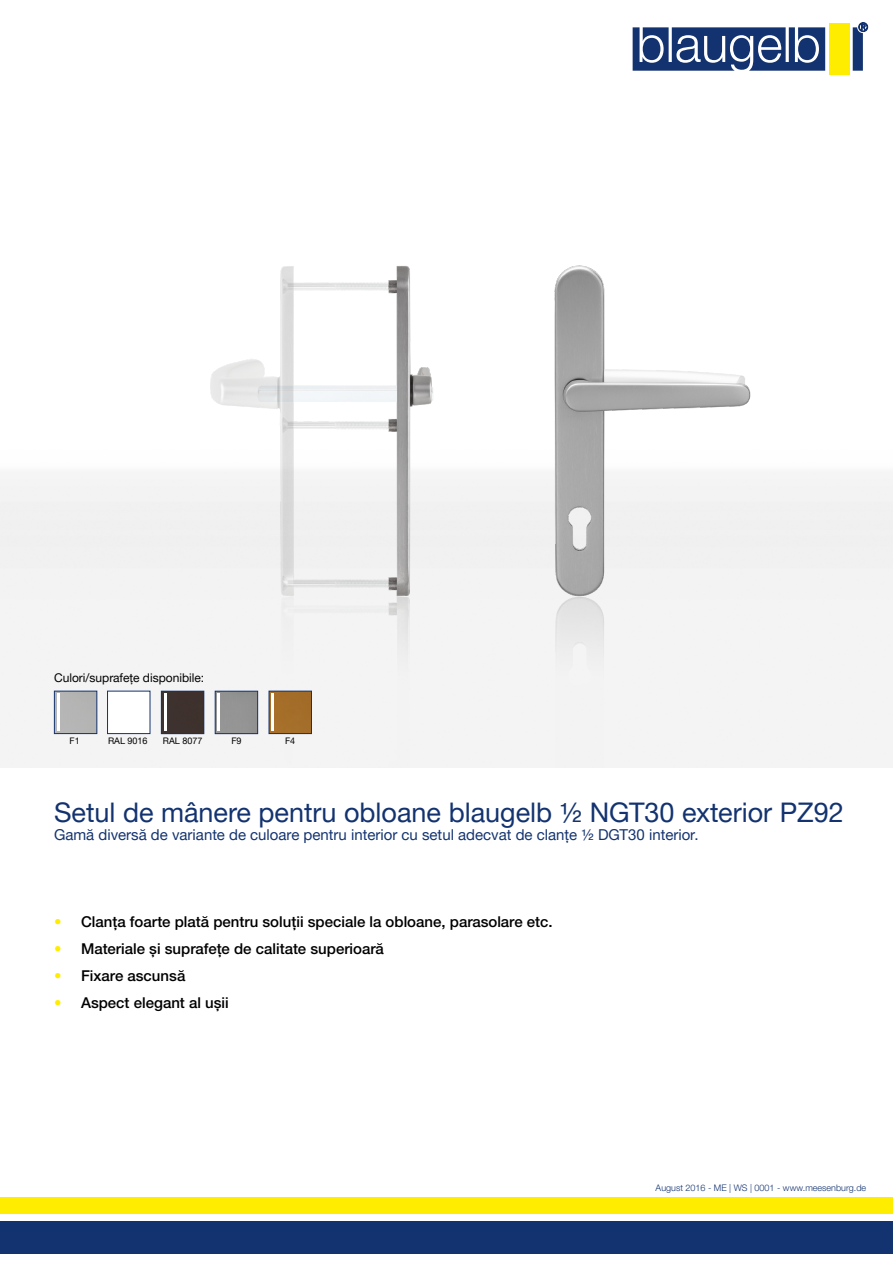
<style>
.page{position:relative;width:893px;height:1263px;background:#fff}
.page>*{position:absolute;margin:0;border:0;box-sizing:border-box;transform-origin:0 0}
.t1{font:27px "Helvetica Neue LTW1 G";color:#133370}
.t2{font:500 15px "Helvetica Neue LTW1 G";color:#000}
.t3{font:15px "Helvetica Neue LTW1 G";color:#133370}
.t4{font:12px "Helvetica Neue LTW1 G";color:#000}
.t5{font:300 9px "Helvetica Neue LTW1 G";color:#133370}
.t6{font:9px "Helvetica Neue LTW1 G";color:#000}
.s1{color:#ffed00}
</style>
<div class="page">
<img style="left:0;top:265px;width:893px;height:502px">
<div style="left:107px;top:691px;width:43px;height:43px;background:#fff;border:1px solid #133370"></div>
<img style="left:217px;top:693px;width:39px;height:39px">
<div style="left:215px;top:691px;width:43px;height:43px;border:1px solid #133370"></div>
<img style="left:163px;top:693px;width:39px;height:39px">
<div style="left:161px;top:691px;width:43px;height:43px;border:1px solid #133370"></div>
<img style="left:271px;top:693px;width:39px;height:39px">
<div style="left:269px;top:691px;width:43px;height:43px;border:1px solid #133370"></div>
<hr style="left:164px;top:693px;width:2px;height:38px;background:#fff">
<hr style="left:218px;top:693px;width:2px;height:38px;background:#fff">
<hr style="left:271px;top:693px;width:3px;height:38px;background:#fff">
<img style="left:56px;top:693px;width:39px;height:39px">
<div style="left:54px;top:691px;width:43px;height:43px;border:1px solid #133370"></div>
<hr style="left:57px;top:693px;width:2px;height:38px;background:#fff">
<div style="left:0;top:1222px;width:893px;height:32px;background:#133370"></div>
<div style="left:0;top:1197px;width:893px;height:17px;background:#ffed00"></div>
<svg style="left:633px;top:22px;width:235px;height:49px"></svg>
<div style="left:829px;top:23px;width:20px;height:51px;background:#ffed00"></div>
<p class="t4" style="left:54px;top:670px;width:152px">Culori/suprafeţe disponibile:</p>
<p class="t6" style="left:70px;top:735px;width:12px">F1</p>
<p class="t6" style="left:108px;top:735px;width:41px">RAL 9016</p>
<p class="t6" style="left:163px;top:735px;width:41px">RAL 8077</p>
<p class="t6" style="left:231px;top:735px;width:12px">F9</p>
<p class="t6" style="left:285px;top:735px;width:12px">F4</p>
<h1 class="t1" style="left:54px;top:796px;width:791px">Setul de mânere pentru obloane blaugelb ½ NGT30 exterior PZ92</h1>
<p class="t3" style="left:54px;top:826px;width:646px">Gamă diversă de variante de culoare pentru interior cu setul adecvat de clanţe ½ DGT30 interior.</p>
<p class="t2" style="left:54px;top:913px;width:500px"><span class="s1">•</span> Clanţa foarte plată pentru soluţii speciale la obloane, parasolare etc.</p>
<p class="t2" style="left:54px;top:940px;width:331px"><span class="s1">•</span> Materiale şi suprafeţe de calitate superioară</p>
<p class="t2" style="left:54px;top:967px;width:133px"><span class="s1">•</span> Fixare ascunsă</p>
<p class="t2" style="left:54px;top:994px;width:176px"><span class="s1">•</span> Aspect elegant al uşii</p>
<p class="t5" style="left:656px;top:1183px;width:212px">August 2016 - ME | WS | 0001 - www.meesenburg.de</p>
</div>
